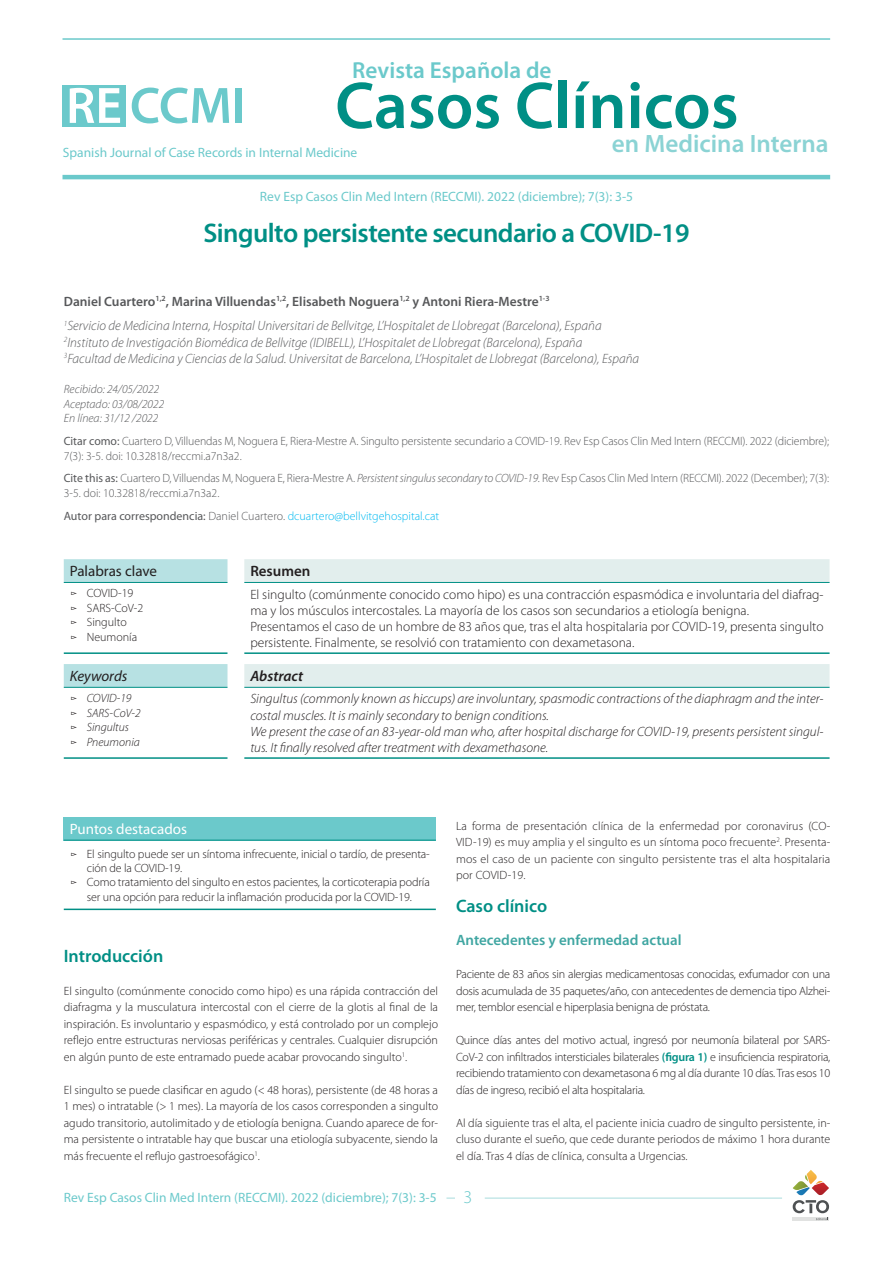
<style>
.page{position:relative;width:893px;height:1263px;background:#fff}
.page>*{position:absolute;margin:0;border:0;box-sizing:border-box;transform-origin:0 0}
.t1{font:600 66.75px "Myriad Pro";color:#008f85}
.Titulo_capitulo{font:600 27px "Myriad Pro";letter-spacing:-.02em;color:#008f85}
.t2{font:600 25.2px "Myriad Pro";color:#8bd3d4}
.t3{font:600 23.25px "Myriad Pro";color:#6bc9cb}
._02_Primer_Orden{font:600 18px "Myriad Pro";color:#008f85}
.t4{font:300 18px "Myriad Pro";color:#6bc9cb}
._02_Segundo_Orden{font:600 15px "Myriad Pro";color:#40a6a2}
.t5{font:15px "Myriad Pro";color:#fff}
.PalabrasClaveTitulo{font:15px "Myriad Pro";color:#231f20}
.KeywordsTitulo{font:italic 15px "Myriad Pro";color:#231f20}
.t6{font:italic 600 15px "Myriad Pro";color:#231f20}
.t7{font:600 15px "Myriad Pro";color:#231f20}
.Texto_resumen{font:300 13.5px/16.2px "Myriad Pro";color:#231f20}
.CargoAutores{font:italic 300 13.5px "Myriad Pro";color:#57585a}
.Texto_abstract{font:italic 300 13.5px/16.2px "Myriad Pro";color:#231f20}
.t8{font:13.5px "Myriad Pro";color:#6bc9cb}
.Nombre_autores{font:600 13.5px "Myriad Pro";color:#57585a}
._01_Texto_comun{font:300 12px/16.5px "Myriad Pro";letter-spacing:-.01em;color:#231f20;text-align:justify}
.CitarComo{font:300 12px/14.4px "Myriad Pro";letter-spacing:-.01em;color:#57585a}
.CitarComo-2{font:300 12px "Myriad Pro";color:#00baf1}
.Recibido_Aceptado{font:italic 300 12px "Myriad Pro";color:#57585a}
.t9{font:italic 300 12px "Myriad Pro";color:#231f20}
.s1{font-weight:400}
.s2{font-style:italic}
.s3{font-weight:400;color:#57585a}
.s4{color:#57585a}
.s5{font-weight:600;color:#008f85}
</style>
<div class="page">
<div style="left:63px;top:85px;width:63px;height:41px;background:#6bc9cb"></div>
<svg style="left:70px;top:88px;width:50px;height:35px"></svg>
<svg style="left:132px;top:88px;width:97px;height:35px"></svg>
<div style="left:236px;top:88px;width:6px;height:35px;background:#6bc9cb"></div>
<hr style="left:63px;top:38px;width:767px;height:2px;background:#6bc9cb">
<hr style="left:63px;top:175px;width:767px;height:4px;background:#6bc9cb">
<hr style="left:793px;top:1217px;width:36px;height:4px;background:#e1e2e1">
<svg style="left:793px;top:1170px;width:36px;height:50px"></svg>
<hr style="left:485px;top:1198px;width:297px;height:1px;background:#a8dcdd">
<div style="left:64px;top:817px;width:372px;height:23px;background:#6bc9cb"></div>
<hr style="left:64px;top:840px;width:372px;height:1px;background:#008f85">
<hr style="left:64px;top:908px;width:372px;height:2px;background:#008f85">
<svg style="left:64px;top:559px;width:163px;height:128px"></svg>
<svg style="left:244px;top:559px;width:586px;height:128px"></svg>
<hr style="left:244px;top:757px;width:586px;height:2px;background:#008f85">
<hr style="left:64px;top:652px;width:163px;height:2px;background:#008f85">
<hr style="left:244px;top:652px;width:586px;height:2px;background:#008f85">
<hr style="left:64px;top:757px;width:163px;height:2px;background:#008f85">
<hr style="left:64px;top:582px;width:163px;height:1px;background:#008f85">
<hr style="left:244px;top:582px;width:586px;height:1px;background:#008f85">
<hr style="left:64px;top:687px;width:163px;height:1px;background:#008f85">
<hr style="left:244px;top:687px;width:586px;height:1px;background:#008f85">
<h3 class="t3" style="left:352px;top:56px;width:201px">Revista Española de</h3>
<h1 class="t1" style="left:335px;top:63px;width:405px">Casos Clínicos</h1>
<p class="t8" style="left:63px;top:144px;width:296px">Spanish Journal of Case Records in Internal Medicine</p>
<h3 class="t2" style="left:612px;top:127px;width:218px">en Medicina Interna</h3>
<p class="t8" style="left:260px;top:188px;width:375px">Rev Esp Casos Clin Med Intern (RECCMI). 2022 (diciembre); 7(3): 3-5</p>
<p class="Titulo_capitulo" style="left:203px;top:216px;width:488px">Singulto persistente secundario a COVID-19</p>
<p class="Nombre_autores" style="left:64px;top:293px;width:487px">Daniel Cuartero<sup>1,2</sup>, Marina Villuendas<sup>1,2</sup>, Elisabeth Noguera<sup>1,2</sup> y Antoni Riera-Mestre<sup>1-3</sup></p>
<p class="CargoAutores" style="left:64px;top:319px;width:539px"><sup>1</sup>Servicio de Medicina Interna, Hospital Universitari de Bellvitge, L’Hospitalet de Llobregat (Barcelona), España</p>
<p class="CargoAutores" style="left:64px;top:335px;width:520px"><sup>2</sup>Instituto de Investigación Biomédica de Bellvitge (IDIBELL), L’Hospitalet de Llobregat (Barcelona), España</p>
<p class="CargoAutores" style="left:64px;top:351px;width:577px"><sup>3</sup>Facultad de Medicina y Ciencias de la Salud. Universitat de Barcelona, L’Hospitalet de Llobregat (Barcelona), España</p>
<p class="Recibido_Aceptado" style="left:64px;top:383px;width:97px">Recibido: 24/05/2022</p>
<p class="Recibido_Aceptado" style="left:64px;top:397px;width:102px">Aceptado: 03/08/2022</p>
<p class="Recibido_Aceptado" style="left:64px;top:412px;width:96px">En línea: 31/12 /2022</p>
<p class="CitarComo" style="left:64px;top:434px;width:767px"><span class="s1">Citar como:</span> Cuartero D, Villuendas M, Noguera E, Riera-Mestre A. Singulto persistente secundario a COVID-19. Rev Esp Casos Clin Med Intern (RECCMI). 2022 (diciembre);<br>7(3): 3-5. doi: 10.32818/reccmi.a7n3a2.</p>
<p class="CitarComo" style="left:64px;top:471px;width:767px"><span class="s1">Cite this as:</span> Cuartero D, Villuendas M, Noguera E, Riera-Mestre A. <span class="s2">Persistent singulus secondary to COVID-19.</span> Rev Esp Casos Clin Med Intern (RECCMI). 2022 (December); 7(3):<br>3-5. doi: 10.32818/reccmi.a7n3a2.</p>
<p class="CitarComo-2" style="left:64px;top:509px;width:377px"><span class="s3">Autor para correspondencia:</span> <span class="s4">Daniel Cuartero.</span> dcuartero@bellvitgehospital.cat</p>
<p class="PalabrasClaveTitulo" style="left:70px;top:562px;width:89px">Palabras clave</p>
<p class="t7" style="left:250px;top:562px;width:62px">Resumen</p>
<p class="_01_Texto_comun" style="left:70px;top:585px;width:65px">▻ COVID-19</p>
<p class="_01_Texto_comun" style="left:70px;top:600px;width:75px">▻ SARS-CoV-2</p>
<p class="_01_Texto_comun" style="left:70px;top:614px;width:58px">▻ Singulto</p>
<p class="_01_Texto_comun" style="left:70px;top:629px;width:69px">▻ Neumonía</p>
<p class="Texto_resumen" style="left:250px;top:586px;width:575px">El singulto (comúnmente conocido como hipo) es una contracción espasmódica e involuntaria del diafrag&shy;ma y los músculos intercostales. La mayoría de los casos son secundarios a etiología benigna.</p>
<p class="Texto_resumen" style="left:250px;top:619px;width:575px">Presentamos el caso de un hombre de 83 años que, tras el alta hospitalaria por COVID-19, presenta singulto persistente. Finalmente, se resolvió con tratamiento con dexametasona.</p>
<p class="KeywordsTitulo" style="left:70px;top:667px;width:59px">Keywords</p>
<p class="t6" style="left:250px;top:667px;width:54px">Abstract</p>
<p class="t9" style="left:70px;top:692px;width:63px">▻ COVID-19</p>
<p class="t9" style="left:70px;top:706px;width:72px">▻ SARS-CoV-2</p>
<p class="t9" style="left:70px;top:721px;width:61px">▻ Singultus</p>
<p class="t9" style="left:70px;top:735px;width:72px">▻ Pneumonia</p>
<p class="Texto_abstract" style="left:250px;top:691px;width:575px">Singultus (commonly known as hiccups) are involuntary, spasmodic contractions of the diaphragm and the inter&shy;costal muscles. It is mainly secondary to benign conditions.</p>
<p class="Texto_abstract" style="left:250px;top:724px;width:575px">We present the case of an 83-year-old man who, after hospital discharge for COVID-19, presents persistent singul&shy;tus. It finally resolved after treatment with dexamethasone.</p>
<p class="t5" style="left:70px;top:820px;width:119px">Puntos destacados</p>
<p class="_01_Texto_comun" style="left:87px;top:847px;width:345px;line-height:14.4px;text-indent:-17px">▻ El singulto puede ser un síntoma infrecuente, inicial o tardío, de presenta&shy;ción de la COVID-19.</p>
<p class="_01_Texto_comun" style="left:70px;top:875px;width:362px;line-height:14.4px;text-align:center">▻ Como tratamiento del singulto en estos pacientes, la corticoterapia podría ser una opción para reducir la inflamación producida por la COVID-19.</p>
<p class="_02_Primer_Orden" style="left:64px;top:944px;width:101px">Introducción</p>
<p class="_01_Texto_comun" style="left:64px;top:982px;width:376px">El singulto (comúnmente conocido como hipo) es una rápida contracción del diafragma y la musculatura intercostal con el cierre de la glotis al final de la inspiración. Es involuntario y espasmódico, y está controlado por un complejo reflejo entre estructuras nerviosas periféricas y centrales. Cualquier disrupción en algún punto de este entramado puede acabar provocando singulto<sup>1</sup>.</p>
<p class="_01_Texto_comun" style="left:64px;top:1081px;width:376px">El singulto se puede clasificar en agudo (&lt; 48 horas), persistente (de 48 horas a 1 mes) o intratable (&gt; 1 mes). La mayoría de los casos corresponden a singulto agudo transitorio, autolimitado y de etiología benigna. Cuando aparece de for&shy;ma persistente o intratable hay que buscar una etiología subyacente, siendo la más frecuente el reflujo gastroesofágico<sup>1</sup>.</p>
<p class="_01_Texto_comun" style="left:456px;top:817px;width:376px">La forma de presentación clínica de la enfermedad por coronavirus (CO-VID-19) es muy amplia y el singulto es un síntoma poco frecuente<sup>2</sup>. Presenta&shy;mos el caso de un paciente con singulto persistente tras el alta hospitalaria por COVID-19.</p>
<p class="_02_Primer_Orden" style="left:456px;top:895px;width:93px">Caso clínico</p>
<p class="_02_Segundo_Orden" style="left:456px;top:930px;width:227px">Antecedentes y enfermedad actual</p>
<p class="_01_Texto_comun" style="left:456px;top:966px;width:376px">Paciente de 83 años sin alergias medicamentosas conocidas, exfumador con una dosis acumulada de 35 paquetes/año, con antecedentes de demencia tipo Alzhei&shy;mer, temblor esencial e hiperplasia benigna de próstata.</p>
<p class="_01_Texto_comun" style="left:456px;top:1032px;width:376px">Quince días antes del motivo actual, ingresó por neumonía bilateral por SARS-CoV-2 con infiltrados intersticiales bilaterales <span class="s5">(figura 1)</span> e insuficiencia respiratoria, recibiendo tratamiento con dexametasona 6 mg al día durante 10 días. Tras esos 10 días de ingreso, recibió el alta hospitalaria.</p>
<p class="_01_Texto_comun" style="left:456px;top:1114px;width:376px">Al día siguiente tras el alta, el paciente inicia cuadro de singulto persistente, in&shy;cluso durante el sueño, que cede durante periodos de máximo 1 hora durante el día. Tras 4 días de clínica, consulta a Urgencias.</p>
<p class="t8" style="left:64px;top:1189px;width:374px">Rev Esp Casos Clin Med Intern (RECCMI). 2022 (diciembre); 7(3): 3-5</p>
<h3 class="t4" style="left:463px;top:1187px;width:10px">3</h3>
</div>
